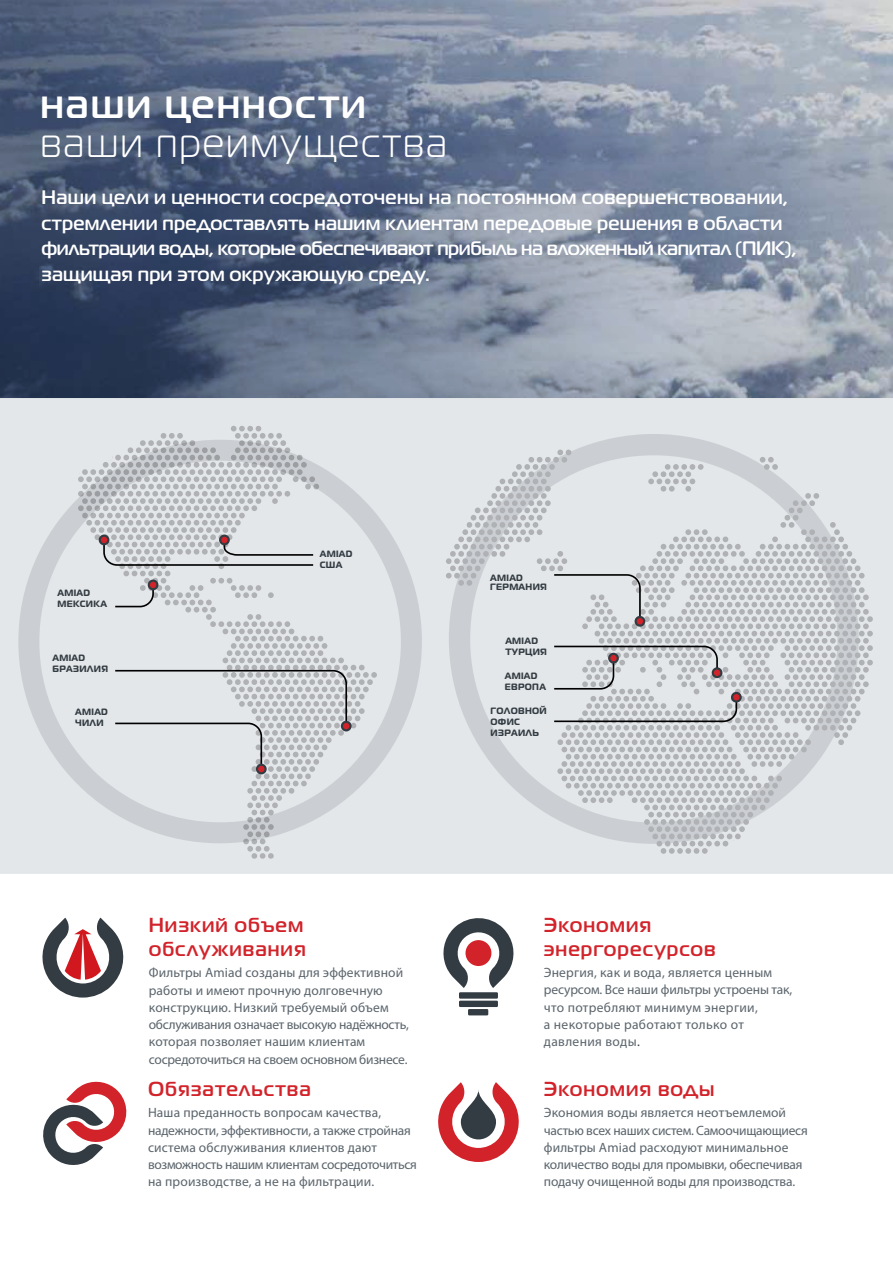
<style>
.page{position:relative;width:893px;height:1263px;background:#fff}
.page>*{position:absolute;margin:0;border:0;box-sizing:border-box;transform-origin:0 0}
.t1{font:300 40.5px "Magistral C";letter-spacing:.05em;color:#fff}
.t2{font:500 40.5px "Magistral C";letter-spacing:.05em;color:#fff}
.t3{font:500 20.25px/23.7px "Magistral C";letter-spacing:.05em;color:#d2232a}
.t4{font:500 19.5px/25.5px "Magistral C";letter-spacing:.01em;color:#fff}
.t5{font:13.5px/17.2px "Myriad Pro";letter-spacing:.005em;color:#5b656c}
.t6{font:700 9.15px/10.9px "Magistral C";letter-spacing:.035em;color:#333c42;scale:.95 1}
.s1{color:#333c42}
</style>
<div class="page">
<img style="left:0;top:0;width:893px;height:398px">
<svg style="left:443px;top:918px;width:71px;height:70px"></svg>
<div style="left:459px;top:992px;width:39px;height:7px;background:#333c42"></div>
<div style="left:459px;top:1001px;width:39px;height:6px;background:#333c42"></div>
<div style="left:468px;top:1009px;width:20px;height:6px;background:#333c42"></div>
<div style="left:465px;top:940px;width:26px;height:26px;background:#d2232a;border-radius:50%"></div>
<svg style="left:42px;top:917px;width:82px;height:80px"></svg>
<svg style="left:43px;top:1081px;width:84px;height:84px"></svg>
<svg style="left:438px;top:1082px;width:81px;height:80px"></svg>
<svg style="left:461px;top:1089px;width:35px;height:50px"></svg>
<div style="left:0;top:398px;width:893px;height:476px;background:#e3e7ea"></div>
<svg style="left:445px;top:439px;width:429px;height:415px;background:#d5d9dc"></svg>
<svg style="left:50px;top:426px;width:327px;height:433px;background:#d8dbde"></svg>
<div style="left:342px;top:722px;width:8px;height:8px;background:#d2232a;border-radius:50%"></div>
<div style="left:341px;top:721px;width:11px;height:10px;border:2px solid #333c42;border-radius:50%"></div>
<div style="left:18px;top:440px;width:404px;height:403px;border:21px solid #bcbec0;border-radius:50%"></div>
<h1 class="t2" style="left:40px;top:79px;width:327px">наши ценности</h1>
<h1 class="t1" style="left:40px;top:121px;width:408px">ваши преимущества</h1>
<p class="t4" style="left:41px;top:184px;width:757px">Наши цели и ценности сосредоточены на постоянном совершенствовании, стремлении предоставлять нашим клиентам передовые решения в области фильтрации воды, которые обеспечивают прибыль на вложенный капитал (ПИК), защищая при этом окружающую среду.</p>
<p class="t6" style="left:57px;top:587px;width:54px">AMIAD<br>МЕКСИКА</p>
<p class="t6" style="left:52px;top:652px;width:60px">AMIAD<br>БРАЗИЛИЯ</p>
<p class="t6" style="left:75px;top:706px;width:36px">AMIAD<br>ЧИЛИ</p>
<p class="t6" style="left:320px;top:548px;width:36px">AMIAD<br>США</p>
<h2 class="t3" style="left:149px;top:913px;width:158px">Низкий объем обслуживания</h2>
<p class="t5" style="left:149px;top:964px;width:262px">Фильтры Amiad созданы для эффективной работы и имеют прочную долговечную конструкцию. Низкий требуемый объем обслуживания означает высокую надёжность, которая позволяет нашим клиентам сосредоточиться на своем основном бизнесе.</p>
<h2 class="t3" style="left:148px;top:1076px;width:164px">Обязательства</h2>
<p class="t5" style="left:148px;top:1104px;width:270px">Наша преданность вопросам качества, надежности, эффективности, а также стройная система обслуживания клиентов дают возможность нашим клиентам сосредоточиться на производстве, а не на фильтрации.</p>
<p class="t6" style="left:490px;top:573px;width:61px;line-height:9.1px">AMIAD<br>ГЕРМАНИЯ</p>
<p class="t6" style="left:505px;top:635px;width:45px">AMIAD<br>ТУРЦИЯ</p>
<p class="t6" style="left:505px;top:670px;width:45px">AMIAD<br>ЕВРОПА</p>
<p class="t6" style="left:491px;top:705px;width:61px">ГОЛОВНОЙ<br>ОФИС<br>ИЗРАИЛЬ</p>
<h2 class="t3" style="left:544px;top:912px;width:173px">Экономия энергоресурсов</h2>
<p class="t5" style="left:544px;top:964px;width:250px">Энергия, как и вода, является ценным ресурсом. Все наши фильтры устроены так, что потребляют минимум энергии,<br>а некоторые работают только от давления воды<span class="s1">.</span></p>
<h2 class="t3" style="left:544px;top:1076px;width:172px">Экономия воды</h2>
<p class="t5" style="left:544px;top:1104px;width:265px">Экономия воды является неотъемлемой частью всех наших систем. Самоочищающиеся фильтры Amiad расходуют минимальное количество воды для промывки, обеспечивая подачу очищенной воды для производства.</p>
</div>
